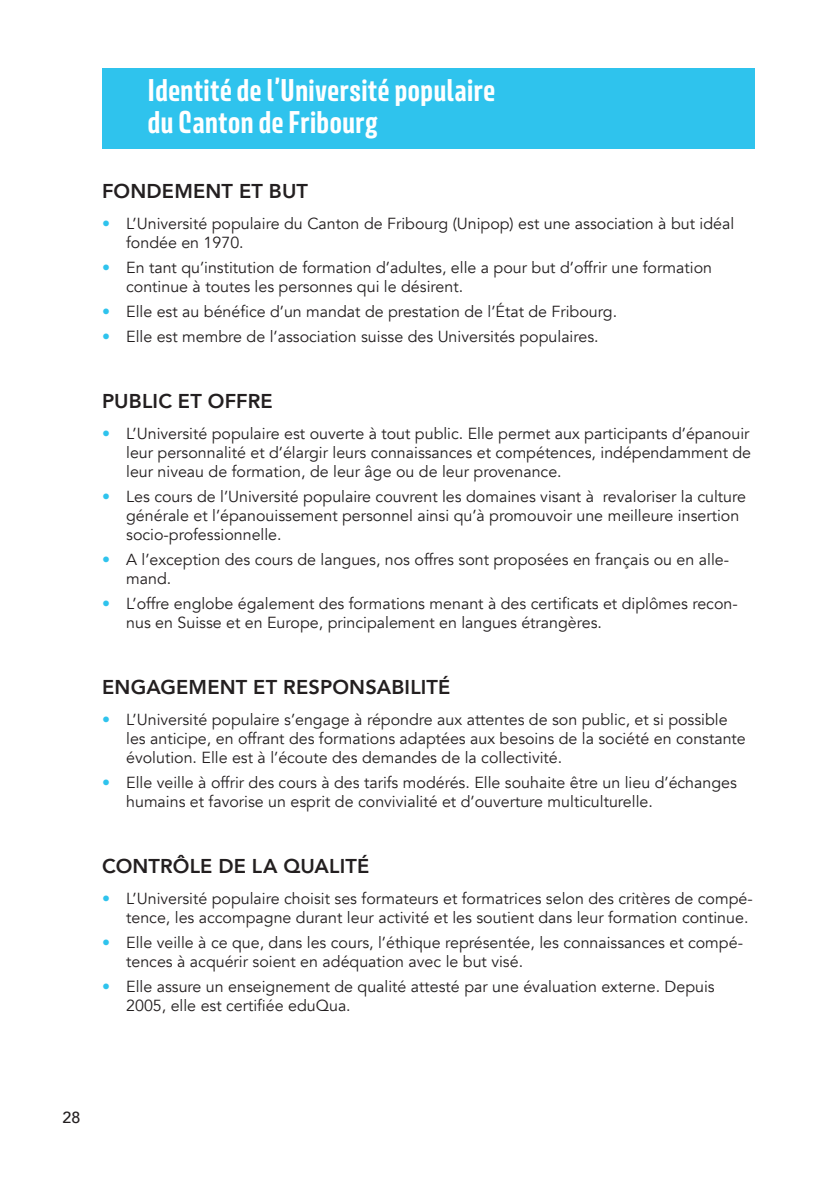
<style>
.page{position:relative;width:840px;height:1191px;background:#fff}
.page>*{position:absolute;margin:0;border:0;box-sizing:border-box;transform-origin:0 0}
.t1{font:700 28px/32px "Avory I Latn";color:#fff}
.t2{font:800 20px "Avenir";letter-spacing:.01em;color:#231f20}
.t3{font:16px/19.2px "Avenir";color:#231f20}
.t4{font:500 16px "Avenir";color:#231f20}
.s1{color:#2fc3ed}
</style>
<div class="page">
<div style="left:102px;top:68px;width:652px;height:80px;background:#2fc3ed"></div>
<h1 class="t1" style="left:147px;top:74px;width:349px">Identité de l’Université populaire du Canton de Fribourg</h1>
<p class="t2" style="left:102px;top:176px;width:207px">FONDEMENT ET BUT</p>
<p class="t3" style="left:126px;top:214px;width:609px;text-indent:-24px"><span class="s1">•</span> L’Université populaire du Canton de Fribourg (Unipop) est une association à but idéal fondée en 1970.</p>
<p class="t3" style="left:126px;top:258px;width:587px;text-indent:-24px"><span class="s1">•</span> En tant qu’institution de formation d’adultes, elle a pour but d’offrir une formation continue à toutes les personnes qui le désirent.</p>
<p class="t3" style="left:102px;top:302px;width:516px"><span class="s1">•</span> Elle est au bénéfice d’un mandat de prestation de l’État de Fribourg.</p>
<p class="t3" style="left:102px;top:327px;width:497px"><span class="s1">•</span> Elle est membre de l’association suisse des Universités populaires.</p>
<p class="t2" style="left:102px;top:385px;width:172px">PUBLIC ET OFFRE</p>
<p class="t3" style="left:126px;top:424px;width:626px;text-align:justify;text-indent:-24px"><span class="s1">•</span> L’Université populaire est ouverte à tout public. Elle permet aux participants d’épanouir leur personnalité et d’élargir leurs connaissances et compétences, indépendamment de leur niveau de formation, de leur âge ou de leur provenance.</p>
<p class="t3" style="left:126px;top:487px;width:621px;text-indent:-24px"><span class="s1">•</span> Les cours de l’Université populaire couvrent les domaines visant à revaloriser la culture générale et l’épanouissement personnel ainsi qu’à promouvoir une meilleure insertion socio-professionnelle.</p>
<p class="t3" style="left:126px;top:550px;width:604px;text-indent:-24px"><span class="s1">•</span> A l’exception des cours de langues, nos offres sont proposées en français ou en alle&shy;mand.</p>
<p class="t3" style="left:126px;top:594px;width:612px;text-indent:-24px"><span class="s1">•</span> L’offre englobe également des formations menant à des certificats et diplômes recon&shy;nus en Suisse et en Europe, principalement en langues étrangères.</p>
<p class="t2" style="left:102px;top:672px;width:349px">ENGAGEMENT ET RESPONSABILITÉ</p>
<p class="t3" style="left:126px;top:710px;width:621px;text-indent:-24px"><span class="s1">•</span> L’Université populaire s’engage à répondre aux attentes de son public, et si possible les anticipe, en offrant des formations adaptées aux besoins de la société en constante évolution. Elle est à l’écoute des demandes de la collectivité.</p>
<p class="t3" style="left:126px;top:773px;width:612px;text-indent:-24px"><span class="s1">•</span> Elle veille à offrir des cours à des tarifs modérés. Elle souhaite être un lieu d’échanges humains et favorise un esprit de convivialité et d’ouverture multiculturelle.</p>
<p class="t2" style="left:102px;top:850px;width:268px">CONTRÔLE DE LA QUALITÉ</p>
<p class="t3" style="left:102px;top:889px;width:651px;text-align:right"><span class="s1">•</span> L’Université populaire choisit ses formateurs et formatrices selon des critères de compé&shy;tence, les accompagne durant leur activité et les soutient dans leur formation continue.</p>
<p class="t3" style="left:126px;top:933px;width:618px;text-indent:-24px"><span class="s1">•</span> Elle veille à ce que, dans les cours, l’éthique représentée, les connaissances et compé&shy;tences à acquérir soient en adéquation avec le but visé.</p>
<p class="t3" style="left:126px;top:977px;width:589px;text-indent:-24px"><span class="s1">•</span> Elle assure un enseignement de qualité attesté par une évaluation externe. Depuis<br>2005, elle est certifiée eduQua.</p>
<p class="t4" style="left:62px;top:1104px;width:19px">28</p>
</div>
